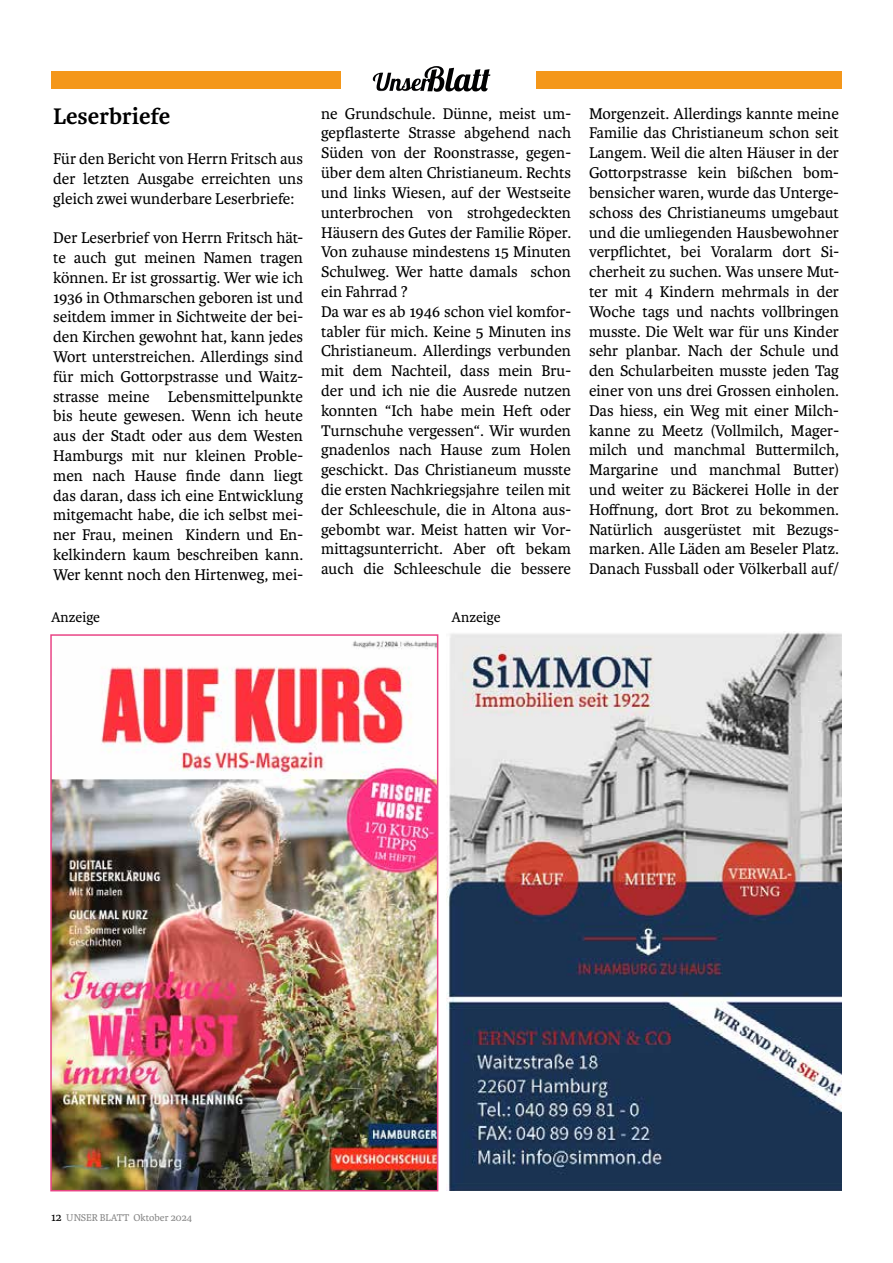
<style>
.page{position:relative;width:893px;height:1263px;background:#fff}
.page>*{position:absolute;margin:0;border:0;box-sizing:border-box;transform-origin:0 0}
.t1{font:700 24px "Karmina";color:#000}
.t2{font:16.5px/19.8px "Karmina";color:#000;text-align:justify}
.t3{font:15px "Karmina";color:#000}
.t4{font:10.5px "Karmina";color:#878787}
.s1{font-size:12px;color:#000}
</style>
<div class="page">
<div style="left:51px;top:72px;width:791px;height:17px;background:#f4971a"></div>
<div style="left:341px;top:71px;width:195px;height:19px;background:#fff"></div>
<img style="left:425px;top:66px;width:65px;height:26px">
<img style="left:373px;top:73px;width:58px;height:18px">
<img style="left:446px;top:632px;width:396px;height:559px">
<img style="left:53px;top:640px;width:382px;height:548px">
<div style="left:50px;top:634px;width:388px;height:557px;border:2px solid #e94586"></div>
<h1 class="t1" style="left:53px;top:103px;width:119px">Leserbriefe</h1>
<p class="t2" style="left:53px;top:149px;width:251px">Für den Bericht von Herrn Fritsch aus der letzten Ausgabe erreichten uns gleich zwei wunderbare Leserbriefe:</p>
<p class="t2" style="left:53px;top:228px;width:251px">Der Leserbrief von Herrn Fritsch hät&shy;te auch gut meinen Namen tragen können. Er ist grossartig. Wer wie ich 1936 in Othmarschen geboren ist und seitdem immer in Sichtweite der bei&shy;den Kirchen gewohnt hat, kann jedes Wort unterstreichen. Allerdings sind für mich Gottorpstrasse und Waitz&shy;strasse meine Lebensmittelpunkte bis heute gewesen. Wenn ich heute aus der Stadt oder aus dem Westen Hamburgs mit nur kleinen Proble&shy;men nach Hause finde dann liegt das daran, dass ich eine Entwicklung mitgemacht habe, die ich selbst mei&shy;ner Frau, meinen Kindern und En&shy;kelkindern kaum beschreiben kann.<br>Wer kennt noch den Hirtenweg, mei-</p>
<p class="t2" style="left:321px;top:104px;width:251px;text-align:left">ne Grundschule. Dünne, meist um&shy;gepflasterte Strasse abgehend nach Süden von der Roonstrasse, gegen&shy;über dem alten Christianeum. Rechts und links Wiesen, auf der Westseite unterbrochen von strohgedeckten Häusern des Gutes der Familie Röper.<br>Von zuhause mindestens 15 Minuten Schulweg. Wer hatte damals schon ein Fahrrad ?<br>Da war es ab 1946 schon viel komfor&shy;tabler für mich. Keine 5 Minuten ins Christianeum. Allerdings verbunden mit dem Nachteil, dass mein Bru&shy;der und ich nie die Ausrede nutzen konnten “Ich habe mein Heft oder Turnschuhe vergessen“. Wir wurden gnadenlos nach Hause zum Holen geschickt. Das Christianeum musste die ersten Nachkriegsjahre teilen mit der Schleeschule, die in Altona aus&shy;gebombt war. Meist hatten wir Vor&shy;mittagsunterricht. Aber oft bekam auch die Schleeschule die bessere</p>
<p class="t2" style="left:589px;top:104px;width:251px">Morgenzeit. Allerdings kannte meine Familie das Christianeum schon seit Langem. Weil die alten Häuser in der Gottorpstrasse kein bißchen bom&shy;bensicher waren, wurde das Unterge&shy;schoss des Christianeums umgebaut und die umliegenden Hausbewohner verpflichtet, bei Voralarm dort Si&shy;cherheit zu suchen. Was unsere Mut&shy;ter mit 4 Kindern mehrmals in der Woche tags und nachts vollbringen musste. Die Welt war für uns Kinder sehr planbar. Nach der Schule und den Schularbeiten musste jeden Tag einer von uns drei Grossen einholen.<br>Das hiess, ein Weg mit einer Milch&shy;kanne zu Meetz (Vollmilch, Mager&shy;milch und manchmal Buttermilch, Margarine und manchmal Butter) und weiter zu Bäckerei Holle in der Hoffnung, dort Brot zu bekommen.<br>Natürlich ausgerüstet mit Bezugs&shy;marken. Alle Läden am Beseler Platz.<br>Danach Fussball oder Völkerball auf/</p>
<p class="t3" style="left:51px;top:609px;width:51px">Anzeige</p>
<p class="t3" style="left:451px;top:609px;width:51px">Anzeige</p>
<p class="t4" style="left:51px;top:1212px;width:143px"><span class="s1">12</span> UNSER BLATT Oktober 2024</p>
</div>
